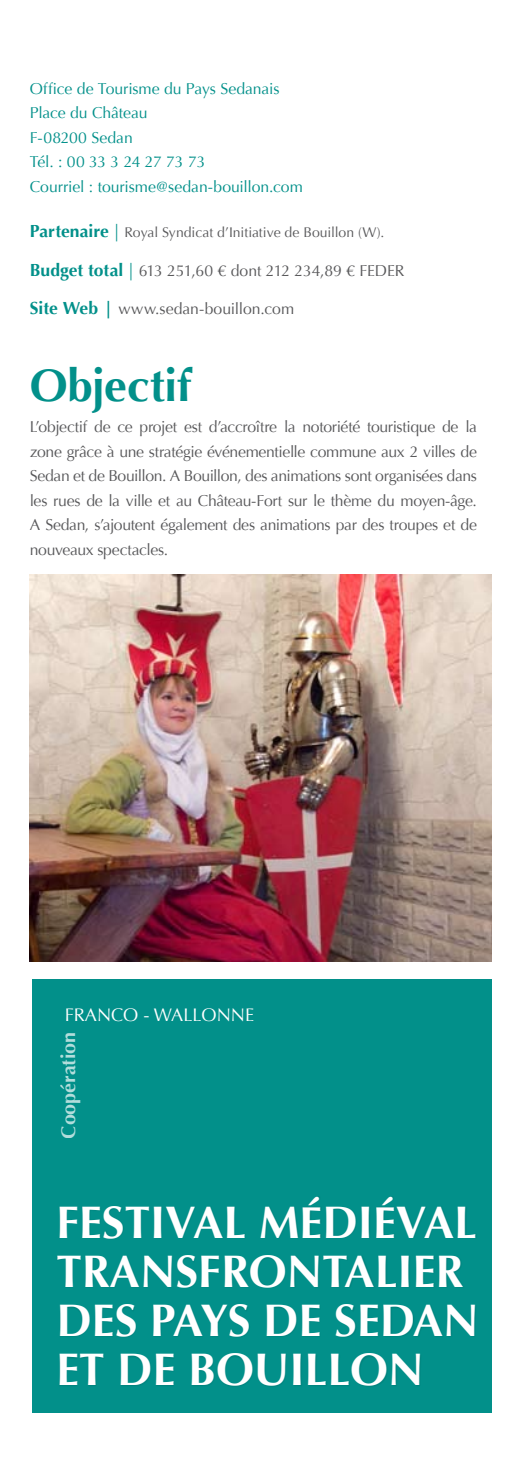
<style>
.page{position:relative;width:523px;height:1474px;background:#fff}
.page>*{position:absolute;margin:0;border:0;box-sizing:border-box;transform-origin:0 0}
.t1{font:700 45.5px/49px "Optima";color:#fff}
.t2{font:700 45.5px "Optima";letter-spacing:-.01em;color:#02908a}
.t3{font:700 19.6px "Optima";color:#fff}
.t4{font:18.2px "Optima";color:#fff}
.t5{font:15.75px/24.5px "Optima";letter-spacing:-.015em;color:#58585a;text-align:justify}
.t6{font:15.75px/24.5px "Optima";letter-spacing:-.005em;color:#02908a}
.t7{font:14px "Optima";letter-spacing:-.005em;color:#58585a}
.s1{font-weight:700;font-size:17.5px;color:#02908a}
.s2{font-size:17.5px;color:#02908a}
</style>
<div class="page">
<div style="left:33px;top:978px;width:458px;height:434px;background:#02908a"></div>
<div style="left:56px;top:1195px;width:466px;height:278px;background:#000;opacity:.1"></div>
<img style="left:29px;top:574px;width:462px;height:387px">
<p class="t6" style="left:30px;top:76px;width:274px">Office de Tourisme du Pays Sedanais<br>Place du Château<br>F-08200 Sedan<br>Tél. : 00 33 3 24 27 73 73<br>Courriel : tourisme@sedan-bouillon.com</p>
<p class="t7" style="left:30px;top:224px;width:356px"><span class="s1">PARTENAIRE</span> <span class="s2">|</span> Royal Syndicat d’Initiative de Bouillon (W).</p>
<p class="t5" style="left:30px;top:258px;width:376px"><span class="s1">BUDGET TOTAL</span> <span class="s2">|</span> 613 251,60 € dont 212 234,89 € FEDER</p>
<p class="t5" style="left:30px;top:297px;width:265px"><span class="s1">SITE WEB |</span> www.sedan-bouillon.com</p>
<h1 class="t2" style="left:30px;top:359px;width:164px">OBJECTIF</h1>
<p class="t5" style="left:30px;top:415px;width:448px">L’objectif de ce projet est d’accroître la notoriété touristique de la zone grâce à une stratégie événementielle commune aux 2 villes de Sedan et de Bouillon. A Bouillon, des animations sont organisées dans les rues de la ville et au Château-Fort sur le thème du moyen-âge.<br>A Sedan, s’ajoutent également des animations par des troupes et de nouveaux spectacles.</p>
<p class="t4" style="left:65px;top:1004px;width:191px">FRANCO - WALLONNE</p>
<p class="t3" style="left:57px;top:1138px;width:108px;rotate:-90deg">COOPÉRATION</p>
<h1 class="t1" style="left:56px;top:1198px;width:22px">FESTI</h1>
<h1 class="t1" style="left:165px;top:1198px;width:313px">VAL MÉDI ÉVAL</h1>
<h1 class="t1" style="left:56px;top:1247px;width:29px">TRANS</h1>
<h1 class="t1" style="left:198px;top:1247px;width:118px">FRONTA</h1>
<h1 class="t1" style="left:374px;top:1247px;width:45px">LIER</h1>
<h1 class="t1" style="left:56px;top:1296px;width:27px">DES</h1>
<h1 class="t1" style="left:150px;top:1296px;width:25px">PAYS</h1>
<h1 class="t1" style="left:56px;top:1296px;width:358px;text-indent:207px">DE SEDAN<br>ET DE BOUI LLON</h1>
</div>
